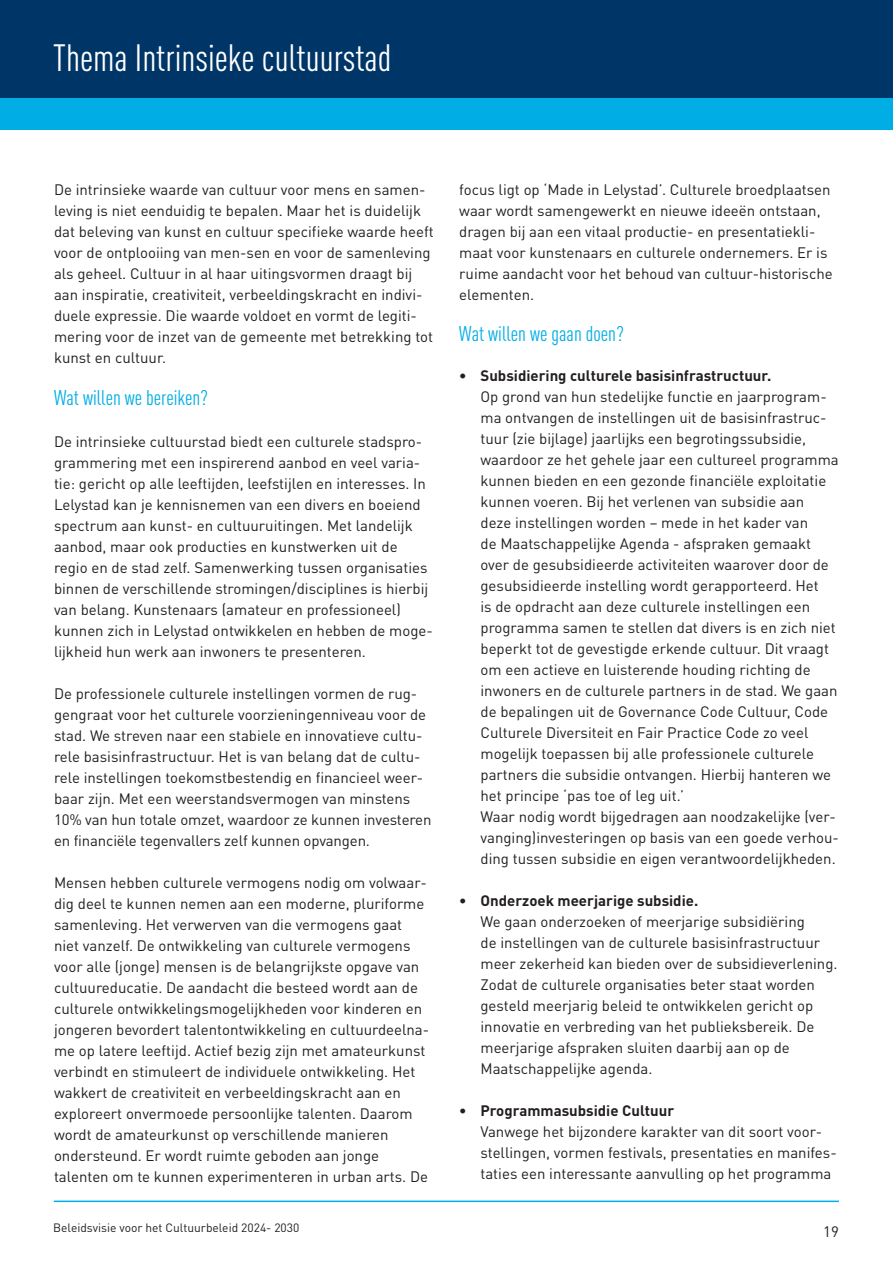
<style>
.page{position:relative;width:893px;height:1263px;background:#fff}
.page>*{position:absolute;margin:0;border:0;box-sizing:border-box;transform-origin:0 0}
.t1{font:condensed 37.5px "DIN Pro";color:#fff}
.t2{font:condensed 21px "DIN Pro";color:#00aee5}
.t3{font:15px/21px "DIN Pro";color:#231f20}
.t4{font:700 15px "DIN Pro";color:#231f20}
.t5{font:12px "DIN Pro";color:#231f20}
</style>
<div class="page">
<hr style="left:54px;top:1200px;width:785px;height:2px;background:#00aeef">
<div style="left:0;top:0;width:893px;height:114px;background:#003667"></div>
<div style="left:0;top:99px;width:893px;height:31px;background:#00aee5"></div>
<h1 class="t1" style="left:53px;top:31px;width:340px">Thema Intrinsieke cultuurstad</h1>
<p class="t3" style="left:54px;top:178px;width:381px">De intrinsieke waarde van cultuur voor mens en samen&shy;leving is niet eenduidig te bepalen. Maar het is duidelijk dat beleving van kunst en cultuur specifieke waarde heeft voor de ontplooiing van men-sen en voor de samenleving als geheel. Cultuur in al haar uitingsvormen draagt bij aan inspiratie, creativiteit, verbeeldingskracht en indivi&shy;duele expressie. Die waarde voldoet en vormt de legiti&shy;mering voor de inzet van de gemeente met betrekking tot kunst en cultuur.</p>
<h2 class="t2" style="left:54px;top:382px;width:156px">Wat willen we bereiken?</h2>
<p class="t3" style="left:54px;top:430px;width:380px">De intrinsieke cultuurstad biedt een culturele stadspro&shy;grammering met een inspirerend aanbod en veel varia&shy;tie: gericht op alle leeftijden, leefstijlen en interesses. In Lelystad kan je kennisnemen van een divers en boeiend spectrum aan kunst- en cultuuruitingen. Met landelijk aanbod, maar ook producties en kunstwerken uit de regio en de stad zelf. Samenwerking tussen organisaties binnen de verschillende stromingen/disciplines is hierbij van belang. Kunstenaars (amateur en professioneel) kunnen zich in Lelystad ontwikkelen en hebben de moge&shy;lijkheid hun werk aan inwoners te presenteren.</p>
<p class="t3" style="left:54px;top:682px;width:379px">De professionele culturele instellingen vormen de rug&shy;gengraat voor het culturele voorzieningenniveau voor de stad. We streven naar een stabiele en innovatieve cultu&shy;rele basisinfrastructuur. Het is van belang dat de cultu&shy;rele instellingen toekomstbestendig en financieel weer&shy;baar zijn. Met een weerstandsvermogen van minstens 10% van hun totale omzet, waardoor ze kunnen investeren en financiële tegenvallers zelf kunnen opvangen.</p>
<p class="t3" style="left:54px;top:871px;width:377px">Mensen hebben culturele vermogens nodig om volwaar&shy;dig deel te kunnen nemen aan een moderne, pluriforme samenleving. Het verwerven van die vermogens gaat niet vanzelf. De ontwikkeling van culturele vermogens voor alle (jonge) mensen is de belangrijkste opgave van cultuureducatie. De aandacht die besteed wordt aan de culturele ontwikkelingsmogelijkheden voor kinderen en jongeren bevordert talentontwikkeling en cultuurdeelna&shy;me op latere leeftijd. Actief bezig zijn met amateurkunst verbindt en stimuleert de individuele ontwikkeling. Het wakkert de creativiteit en verbeeldingskracht aan en exploreert onvermoede persoonlijke talenten. Daarom wordt de amateurkunst op verschillende manieren ondersteund. Er wordt ruimte geboden aan jonge talenten om te kunnen experimenteren in urban arts. De</p>
<p class="t5" style="left:53px;top:1218px;width:248px">Beleidsvisie voor het Cultuurbeleid 2024- 2030</p>
<p class="t3" style="left:459px;top:178px;width:375px">focus ligt op ‘Made in Lelystad’. Culturele broedplaatsen waar wordt samengewerkt en nieuwe ideeën ontstaan, dragen bij aan een vitaal productie- en presentatiekli&shy;maat voor kunstenaars en culturele ondernemers. Er is ruime aandacht voor het behoud van cultuur-historische elementen.</p>
<h2 class="t2" style="left:459px;top:318px;width:166px">Wat willen we gaan doen?</h2>
<p class="t4" style="left:459px;top:363px;width:314px">• Subsidiering culturele basisinfrastructuur.</p>
<p class="t3" style="left:480px;top:385px;width:360px">Op grond van hun stedelijke functie en jaarprogram&shy;ma ontvangen de instellingen uit de basisinfrastruc&shy;tuur (zie bijlage) jaarlijks een begrotingssubsidie, waardoor ze het gehele jaar een cultureel programma kunnen bieden en een gezonde financiële exploitatie kunnen voeren. Bij het verlenen van subsidie aan<br>deze instellingen worden – mede in het kader van<br>de Maatschappelijke Agenda - afspraken gemaakt over de gesubsidieerde activiteiten waarover door de gesubsidieerde instelling wordt gerapporteerd. Het<br>is de opdracht aan deze culturele instellingen een programma samen te stellen dat divers is en zich niet beperkt tot de gevestigde erkende cultuur. Dit vraagt om een actieve en luisterende houding richting de inwoners en de culturele partners in de stad. We gaan de bepalingen uit de Governance Code Cultuur, Code Culturele Diversiteit en Fair Practice Code zo veel mogelijk toepassen bij alle professionele culturele partners die subsidie ontvangen. Hierbij hanteren we het principe ‘pas toe of leg uit.’<br>Waar nodig wordt bijgedragen aan noodzakelijke (ver&shy;vanging)investeringen op basis van een goede verhou&shy;ding tussen subsidie en eigen verantwoordelijkheden.</p>
<p class="t4" style="left:459px;top:888px;width:241px">• Onderzoek meerjarige subsidie.</p>
<p class="t3" style="left:480px;top:910px;width:358px">We gaan onderzoeken of meerjarige subsidiëring<br>de instellingen van de culturele basisinfrastructuur meer zekerheid kan bieden over de subsidieverlening.<br>Zodat de culturele organisaties beter staat worden gesteld meerjarig beleid te ontwikkelen gericht op innovatie en verbreding van het publieksbereik. De meerjarige afspraken sluiten daarbij aan op de Maatschappelijke agenda.</p>
<p class="t4" style="left:459px;top:1098px;width:216px">• Programmasubsidie Cultuur</p>
<p class="t3" style="left:480px;top:1120px;width:358px">Vanwege het bijzondere karakter van dit soort voor&shy;stellingen, vormen festivals, presentaties en manifes&shy;taties een interessante aanvulling op het programma</p>
<p class="t3" style="left:823px;top:1219px;width:17px">19</p>
</div>
